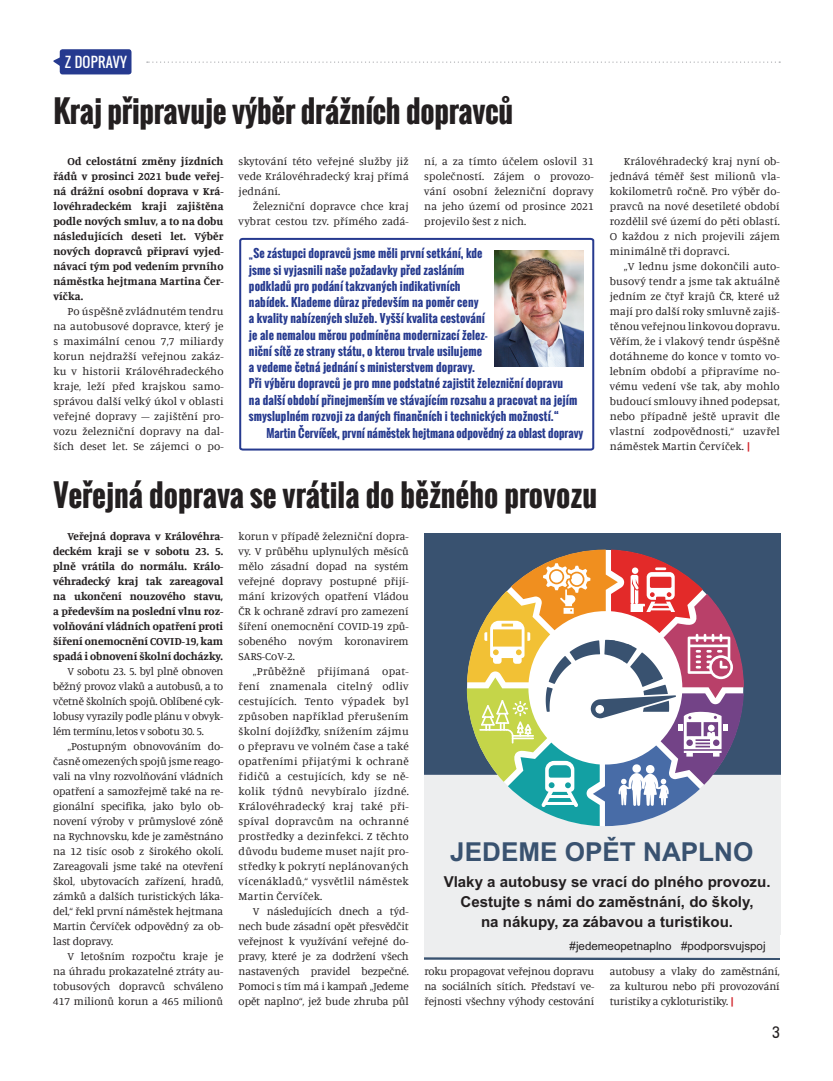
<style>
.page{position:relative;width:833px;height:1081px;background:#fff}
.page>*{position:absolute;margin:0;border:0;box-sizing:border-box;transform-origin:0 0}
.t1{font:700 30px "Oswald";letter-spacing:-.01em;color:#231f20}
.t2{font:700 26.12px "Arial";color:#395270}
.t3{font:700 15.12px/20.2px "Arial";color:#231f20;text-align:center}
.t4{font:15px "Kelson Sans";color:#231f20}
.t5{font:13.75px "Oswald";letter-spacing:.02em;color:#fff}
.t6{font:11.62px "Arial";color:#231f20}
.t7{font:11.25px/15px "Manuale";color:#231f20;text-align:justify}
.t8{font:700 11.25px/16.2px "Oswald";letter-spacing:.01em;color:#263a8f}
.t9{font:700 11.25px/15px "Manuale";letter-spacing:.005em;color:#231f20;text-align:justify}
.t10{font:8.75px/15.9px "Arial";color:#231f20}
.s1{font-weight:700;color:#d1232a}
</style>
<div class="page">
<svg style="left:147px;top:62px;width:633px;height:1px"></svg>
<svg style="left:53px;top:56px;width:7px;height:13px"></svg>
<div style="left:60px;top:49px;width:71px;height:25px;background:#263a8f;border-radius:3px"></div>
<svg style="left:239px;top:237px;width:356px;height:214px"></svg>
<img style="left:495px;top:250px;width:88px;height:116px">
<img style="left:424px;top:534px;width:356px;height:422px">
<svg style="left:424px;top:956px;width:356px;height:3px"></svg>
<svg style="left:467px;top:549px;width:277px;height:277px"></svg>
<svg style="left:593px;top:702px;width:15px;height:14px"></svg>
<div style="left:593px;top:701px;width:15px;height:15px;border:1px solid #395270;border-radius:50%"></div>
<div style="left:596px;top:705px;width:7px;height:8px;background:#fff;border-radius:50%"></div>
<div style="left:596px;top:705px;width:7px;height:8px;border:1px solid #fff;border-radius:50%"></div>
<p class="t5" style="left:65px;top:52px;width:64px">Z DOPRAVY</p>
<h1 class="t1" style="left:53px;top:89px;width:461px">Kraj připravuje výběr drážních dopravců</h1>
<p class="t9" style="left:53px;top:153px;width:172px;text-indent:14px">Od celostátní změny jízdních řádů v prosinci 2021 bude veřej&shy;ná drážní osobní doprava v Krá&shy;lovéhradeckém kraji zajištěna podle nových smluv, a to na dobu následujících deseti let. Výběr nových dopravců připraví vyjed&shy;návací tým pod vedením prvního náměstka hejtmana Martina Čer&shy;víčka.</p>
<p class="t7" style="left:53px;top:303px;width:172px;text-indent:14px">Po úspěšně zvládnutém tendru na autobusové dopravce, který je s maximální cenou 7,7 miliardy korun nejdražší veřejnou zakáz&shy;ku v historii Královéhradeckého kraje, leží před krajskou samo&shy;správou další velký úkol v oblasti veřejné dopravy – zajištění pro&shy;vozu železniční dopravy na dal&shy;ších deset let. Se zájemci o po-</p>
<p class="t7" style="left:239px;top:153px;width:172px">skytování této veřejné služby již vede Královéhradecký kraj přímá jednání.</p>
<p class="t7" style="left:239px;top:198px;width:172px;text-align:right">Železniční dopravce chce kraj vybrat cestou tzv. přímého zadá-</p>
<p class="t7" style="left:424px;top:153px;width:171px">ní, a za tímto účelem oslovil 31 společností. Zájem o provozo&shy;vání osobní železniční dopravy na jeho území od prosince 2021 projevilo šest z nich.</p>
<p class="t7" style="left:610px;top:153px;width:171px;text-indent:14px">Královéhradecký kraj nyní ob&shy;jednává téměř šest milionů vla&shy;kokilometrů ročně. Pro výběr do&shy;pravců na nové desetileté období rozdělil své území do pěti oblastí.<br>O každou z nich projevili zájem minimálně tři dopravci.</p>
<p class="t7" style="left:610px;top:258px;width:171px;text-indent:14px">„V lednu jsme dokončili auto&shy;busový tendr a jsme tak aktuálně jedním ze čtyř krajů ČR, které už mají pro další roky smluvně zajiš&shy;těnou veřejnou linkovou dopravu.<br>Věřím, že i vlakový tendr úspěšně dotáhneme do konce v tomto vo&shy;lebním období a připravíme no&shy;vému vedení vše tak, aby mohlo budoucí smlouvy ihned podepsat, nebo případně ještě upravit dle vlastní zodpovědnosti,“ uzavřel náměstek Martin Červíček. <span class="s1">|</span></p>
<p class="t8" style="left:249px;top:246px;width:330px">„Se zástupci dopravců jsme měli první setkání, kde<br>jsme si vyjasnili naše požadavky před zasláním<br>podkladů pro podání takzvaných indikativních<br>nabídek. Klademe důraz především na poměr ceny<br>a kvality nabízených služeb. Vyšší kvalita cestování<br>je ale nemalou měrou podmíněna modernizací želez-<br>niční sítě ze strany státu, o kterou trvale usilujeme<br>a vedeme četná jednání s ministerstvem dopravy.<br>Při výběru dopravců je pro mne podstatné zajistit železniční dopravu<br>na další období přinejmenším ve stávajícím rozsahu a pracovat na jejím smysluplném rozvoji za daných finančních i technických možností.“</p>
<p class="t8" style="left:266px;top:426px;width:318px">Martin Červíček, první náměstek hejtmana odpovědný za oblast dopravy</p>
<h1 class="t1" style="left:54px;top:473px;width:545px">Veřejná doprava se vrátila do běžného provozu</h1>
<p class="t9" style="left:53px;top:528px;width:172px;text-indent:14px">Veřejná doprava v Královéhra&shy;deckém kraji se v sobotu 23. 5. plně vrátila do normálu. Králo&shy;véhradecký kraj tak zareagoval na ukončení nouzového stavu, a především na poslední vlnu roz&shy;volňování vládních opatření proti šíření onemocnění COVID-19, kam spadá i obnovení školní docházky.</p>
<p class="t7" style="left:53px;top:663px;width:172px;text-indent:14px">V sobotu 23. 5. byl plně obnoven běžný provoz vlaků a autobusů, a to včetně školních spojů. Oblíbené cyk&shy;lobusy vyrazily podle plánu v obvyk&shy;lém termínu, letos v sobotu 30. 5.</p>
<p class="t7" style="left:53px;top:738px;width:172px;text-indent:14px">„Postupným obnovováním do&shy;časně omezených spojů jsme reago&shy;vali na vlny rozvolňování vládních opatření a samozřejmě také na re&shy;gionální specifika, jako bylo ob&shy;novení výroby v průmyslové zóně na Rychnovsku, kde je zaměstnáno na 12 tisíc osob z širokého okolí.<br>Zareagovali jsme také na otevření škol, ubytovacích zařízení, hradů, zámků a dalších turistických láka&shy;del,“ řekl první náměstek hejtmana Martin Červíček odpovědný za ob&shy;last dopravy.</p>
<p class="t7" style="left:53px;top:948px;width:172px;text-indent:14px">V letošním rozpočtu kraje je na úhradu prokazatelné ztráty au&shy;tobusových dopravců schváleno 417 milionů korun a 465 milionů</p>
<p class="t7" style="left:239px;top:528px;width:172px">korun v případě železniční dopra&shy;vy. V průběhu uplynulých měsíců mělo zásadní dopad na systém veřejné dopravy postupné přijí&shy;mání krizových opatření Vládou ČR k ochraně zdraví pro zamezení šíření onemocnění COVID-19 způ&shy;sobeného novým koronavirem SARS-CoV-2.</p>
<p class="t7" style="left:239px;top:663px;width:172px;text-indent:14px">„Průběžně přijímaná opat&shy;ření znamenala citelný odliv cestujících. Tento výpadek byl způsoben například přerušením školní dojížďky, snížením zájmu o přepravu ve volném čase a také opatřeními přijatými k ochraně řidičů a cestujících, kdy se ně&shy;kolik týdnů nevybíralo jízdné.<br>Královéhradecký kraj také při&shy;spíval dopravcům na ochranné prostředky a dezinfekci. Z těchto důvodu budeme muset najít pro&shy;středky k pokrytí neplánovaných vícenákladů,“ vysvětlil náměstek Martin Červíček.</p>
<p class="t7" style="left:239px;top:903px;width:172px;text-indent:14px">V následujících dnech a týd&shy;nech bude zásadní opět přesvědčit veřejnost k využívání veřejné do&shy;pravy, které je za dodržení všech nastavených pravidel bezpečné.<br>Pomoci s tím má i kampaň „Jedeme opět naplno“, jež bude zhruba půl</p>
<h2 class="t2" style="left:450px;top:822px;width:305px">JEDEME OPĚT NAPLNO</h2>
<h3 class="t3" style="left:443px;top:877px;width:328px">Vlaky a autobusy se vrací do plného provozu.<br>Cestujte s námi do zaměstnání, do školy,<br>na nákupy, za zábavou a turistikou.</h3>
<h2 class="t2" style="left:450px;top:828px;width:305px">JEDEME OPĚT NAPLNO</h2>
<h2 class="t2" style="left:450px;top:833px;width:305px">JEDEME OPĚT NAPLNO</h2>
<h3 class="t3" style="left:443px;top:865px;width:328px">Vlaky a autobusy se vrací do plného provozu.<br>Cestujte s námi do zaměstnání, do školy,<br>na nákupy, za zábavou a turistikou.</h3>
<h3 class="t3" style="left:443px;top:871px;width:328px">Vlaky a autobusy se vrací do plného provozu.<br>Cestujte s námi do zaměstnání, do školy,<br>na nákupy, za zábavou a turistikou.</h3>
<p class="t6" style="left:569px;top:937px;width:197px">#jedemeopetnaplno #podporsvujspoj</p>
<p class="t6" style="left:570px;top:943px;width:197px">#jedemeopetnaplno #podporsvujspoj</p>
<p class="t7" style="left:424px;top:963px;width:171px">roku propagovat veřejnou dopravu na sociálních sítích. Představí ve&shy;řejnosti všechny výhody cestování</p>
<p class="t7" style="left:610px;top:963px;width:171px">autobusy a vlaky do zaměstnání, za kulturou nebo při provozování turistiky a cykloturistiky. <span class="s1">|</span></p>
<p class="t10" style="left:608px;top:966px;width:131px">Call centrum IREDO 491 580 333</p>
<p class="t10" style="left:609px;top:977px;width:131px">Call centrum IREDO 491 580 333</p>
<p class="t10" style="left:609px;top:983px;width:164px">Veřejná doprava Královéhradeckého kraje<br>Veřejná doprava Královéhradeckého kraje</p>
<p class="t10" style="left:609px;top:989px;width:163px">Veřejná doprava Královéhradeckého kraje</p>
<p class="t10" style="left:609px;top:994px;width:163px">Veřejná doprava Královéhradeckého kraje</p>
<h3 class="t4" style="left:772px;top:1023px;width:9px">3</h3>
</div>
